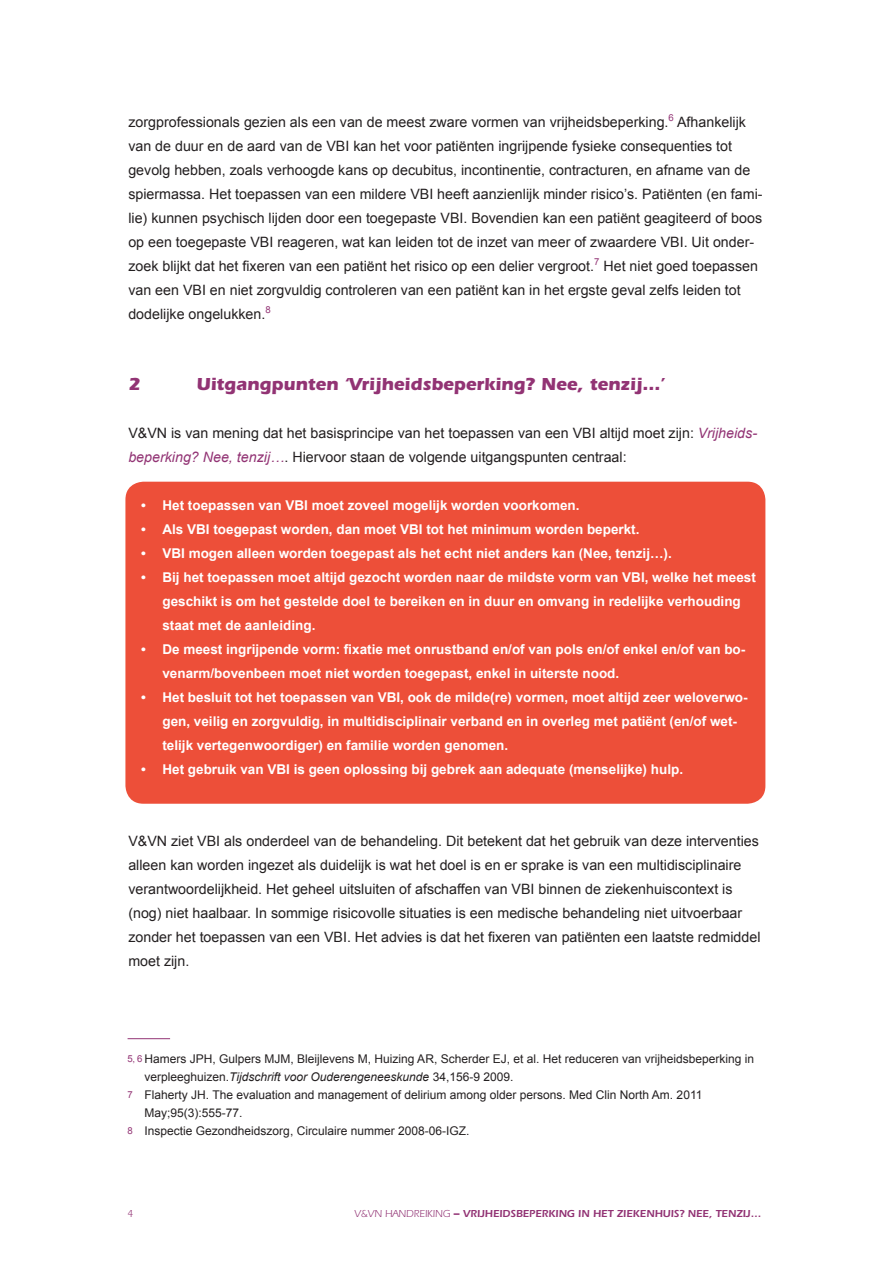
<style>
.page{position:relative;width:893px;height:1263px;background:#fff}
.page>*{position:absolute;margin:0;border:0;box-sizing:border-box;transform-origin:0 0}
.t1{font:700 18px "ITC Eras Std";color:#923374}
.t2{font:14.25px/24px "Arial";color:#231f20}
.t3{font:700 13.5px/24px "Arial";color:#fff}
.t4{font:12px "Arial";color:#231f20}
.t5{font:italic 12px "Arial";color:#231f20}
.t6{font:600 10.5px "ITC Eras Std";color:#923374}
.t7{font:10.5px "ITC Eras Std";color:#923374}
.s1{font-style:italic;color:#923374}
.s2{font-size:9.6px;color:#923374}
.s3{font-style:normal}
.s4{font-weight:400}
.s5{font-family:"Arial";font-weight:700}
</style>
<div class="page">
<div style="left:125px;top:482px;width:640px;height:322px;background:#ed4f39;border-radius:18px"></div>
<hr style="left:128px;top:1038px;width:42px;height:1px;background:#923374">
<p class="t2" style="left:128px;top:110px;width:636px">zorgprofessionals gezien als een van de meest zware vormen van vrijheidsbeperking.<sup>6</sup> Afhankelijk van de duur en de aard van de VBI kan het voor patiënten ingrijpende fysieke consequenties tot gevolg hebben, zoals verhoogde kans op decubitus, incontinentie, contracturen, en afname van de spiermassa. Het toepassen van een mildere VBI heeft aanzienlijk minder risico’s. Patiënten (en fami&shy;lie) kunnen psychisch lijden door een toegepaste VBI. Bovendien kan een patiënt geagiteerd of boos op een toegepaste VBI reageren, wat kan leiden tot de inzet van meer of zwaardere VBI. Uit onder&shy;zoek blijkt dat het fixeren van een patiënt het risico op een delier vergroot.<sup>7</sup> Het niet goed toepassen van een VBI en niet zorgvuldig controleren van een patiënt kan in het ergste geval zelfs leiden tot dodelijke ongelukken.<sup>8</sup></p>
<p class="t1" style="left:128px;top:374px;width:14px">2</p>
<p class="t1" style="left:196px;top:374px;width:469px">Uitgangpunten ‘Vrijheidsbeperking? Nee, tenzij…’</p>
<p class="t2" style="left:128px;top:421px;width:630px">V&amp;VN is van mening dat het basisprincipe van het toepassen van een VBI altijd moet zijn: <span class="s1">Vrijheids&shy;beperking? Nee, tenzij…</span>. Hiervoor staan de volgende uitgangspunten centraal:</p>
<p class="t3" style="left:141px;top:494px;width:440px">• Het toepassen van VBI moet zoveel mogelijk worden voorkomen.</p>
<p class="t3" style="left:141px;top:518px;width:500px">• Als VBI toegepast worden, dan moet VBI tot het minimum worden beperkt.</p>
<p class="t3" style="left:141px;top:542px;width:532px">• VBI mogen alleen worden toegepast als het echt niet anders kan (Nee, tenzij…).</p>
<p class="t3" style="left:162px;top:566px;width:595px;text-indent:-21px">• Bij het toepassen moet altijd gezocht worden naar de mildste vorm van VBI, welke het meest geschikt is om het gestelde doel te bereiken en in duur en omvang in redelijke verhouding staat met de aanleiding.</p>
<p class="t3" style="left:162px;top:638px;width:584px;text-indent:-21px">• De meest ingrijpende vorm: fixatie met onrustband en/of van pols en/of enkel en/of van bo&shy;venarm/bovenbeen moet niet worden toegepast, enkel in uiterste nood.</p>
<p class="t3" style="left:162px;top:686px;width:587px;text-indent:-21px">• Het besluit tot het toepassen van VBI, ook de milde(re) vormen, moet altijd zeer weloverwo&shy;gen, veilig en zorgvuldig, in multidisciplinair verband en in overleg met patiënt (en/of wet&shy;telijk vertegenwoordiger) en familie worden genomen.</p>
<p class="t3" style="left:141px;top:758px;width:543px">• Het gebruik van VBI is geen oplossing bij gebrek aan adequate (menselijke) hulp.</p>
<p class="t2" style="left:128px;top:829px;width:634px">V&amp;VN ziet VBI als onderdeel van de behandeling. Dit betekent dat het gebruik van deze interventies alleen kan worden ingezet als duidelijk is wat het doel is en er sprake is van een multidisciplinaire verantwoordelijkheid. Het geheel uitsluiten of afschaffen van VBI binnen de ziekenhuiscontext is (nog) niet haalbaar. In sommige risicovolle situaties is een medische behandeling niet uitvoerbaar zonder het toepassen van een VBI. Het advies is dat het fixeren van patiënten een laatste redmiddel moet zijn.</p>
<p class="t4" style="left:128px;top:1051px;width:628px"><span class="s2">5, 6</span> Hamers JPH, Gulpers MJM, Bleijlevens M, Huizing AR, Scherder EJ, et al. Het reduceren van vrijheidsbeperking in</p>
<p class="t5" style="left:145px;top:1069px;width:370px"><span class="s3">verpleeghuizen.</span>Tijdschrift voor Ouderengeneeskunde <span class="s3">34,156-9 2009.</span></p>
<p class="t4" style="left:128px;top:1087px;width:576px"><span class="s2">7</span> Flaherty JH. The evaluation and management of delirium among older persons. Med Clin North Am. 2011</p>
<p class="t4" style="left:145px;top:1105px;width:100px">May;95(3):555-77.</p>
<p class="t4" style="left:128px;top:1123px;width:343px"><span class="s2">8</span> Inspectie Gezondheidszorg, Circulaire nummer 2008-06-IGZ.</p>
<p class="t7" style="left:128px;top:1207px;width:7px">4</p>
<p class="t6" style="left:354px;top:1207px;width:408px"><span class="s4">V&amp;VN HANDREIKING</span> <span class="s5">–</span> VRIJHEIDSBEPERKING IN HET ZIEKENHUIS? NEE, TENZIJ…</p>
</div>
